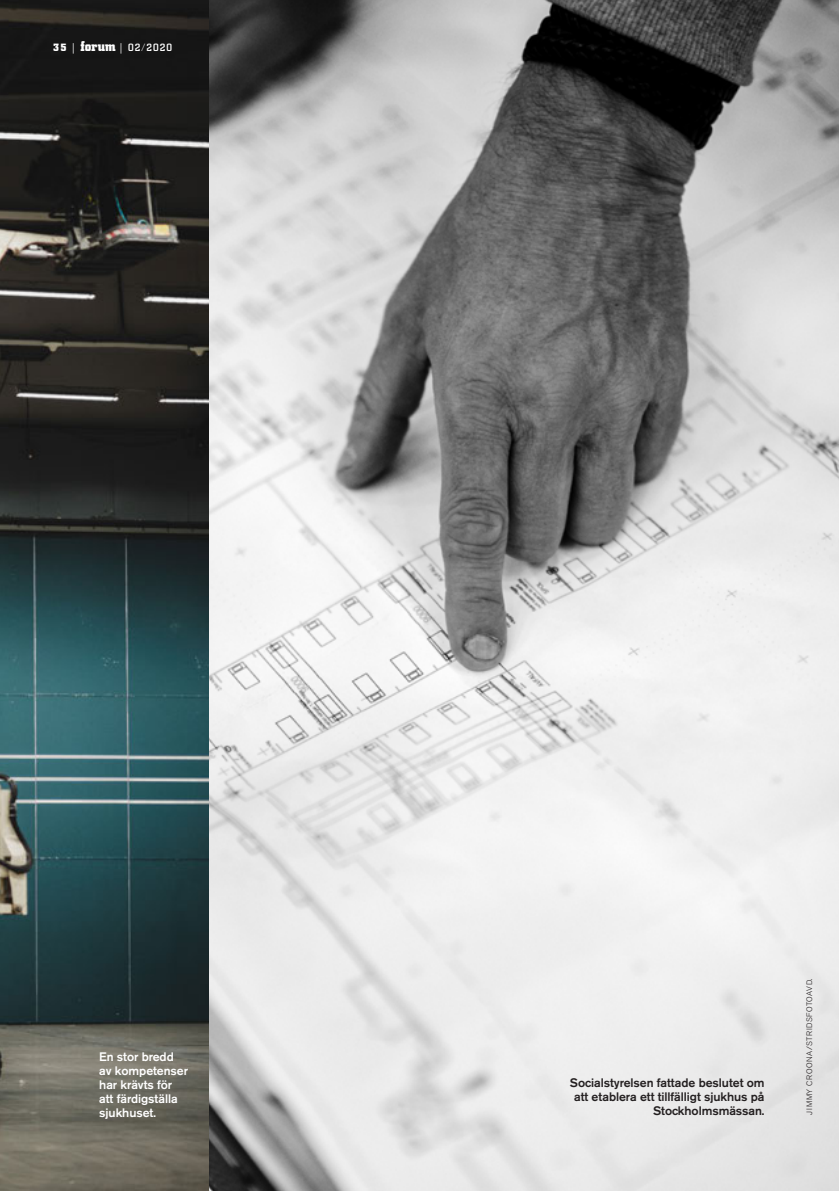
<style>
.page{position:relative;width:839px;height:1191px;background:#fff}
.page>*{position:absolute;margin:0;border:0;box-sizing:border-box;transform-origin:0 0}
.t1{font:500 12.25px/14px "Akzidenz Grotesk BE";letter-spacing:-.005em;color:#231f20;text-align:right}
.t2{font:500 12.25px/14px "Akzidenz Grotesk BE";letter-spacing:-.005em;color:#fff}
.t3{font:500 10.5px "City";letter-spacing:.1em;color:#fff}
.Bröd_Forum_Charter_8{font:300 7.88px "Akzidenz Grotesk BE";letter-spacing:.075em;color:#231f20}
.s1{font-weight:700}
.s2{font-family:"Charter ITC Std";font-weight:400}
.s3{font-weight:700;font-size:14px}
</style>
<div class="page">
<img style="left:0;top:0;width:838px;height:1191px">
<p class="t3" style="left:53px;top:42px;width:120px"><span class="s1">35</span> <span class="s2">|</span> <span class="s3">forum</span> <span class="s2">|</span> 02/2020</p>
<p class="t2" style="left:99px;top:1049px;width:90px">En stor bredd av kompetenser har krävts för att färdigställa sjukhuset.</p>
<p class="t1" style="left:569px;top:1075px;width:196px">Socialstyrelsen fattade beslutet om att etablera ett tillfälligt sjukhus på<br>Stockholmsmässan.</p>
<p class="Bröd_Forum_Charter_8" style="left:804px;top:1114px;width:138px;rotate:-90deg">JIMMY CROONA/STRIDSFOTOAVD.</p>
</div>
